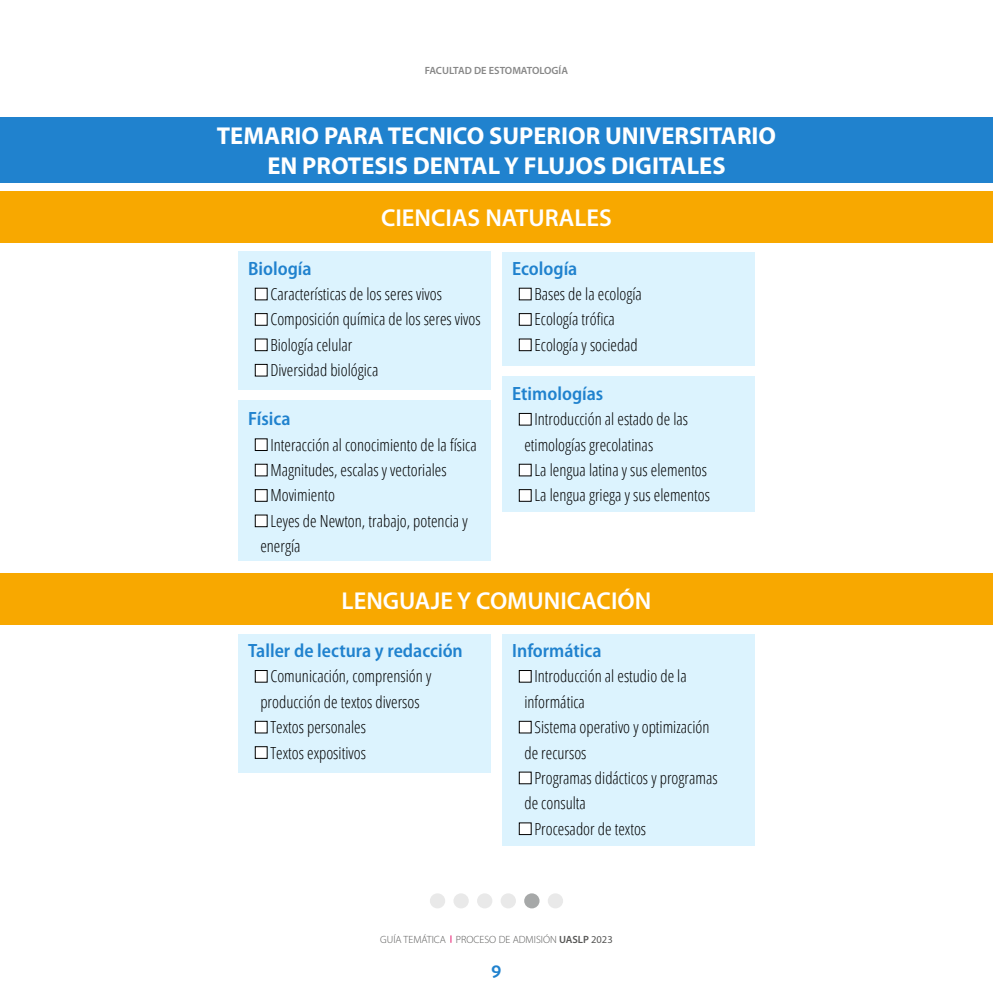
<style>
.page{position:relative;width:993px;height:993px;background:#fff}
.page>*{position:absolute;margin:0;border:0;box-sizing:border-box;transform-origin:0 0}
.t1{font:700 24.5px/29.4px "Myriad Pro";color:#fff;text-align:center}
.t2{font:600 24.5px "Myriad Pro";color:#fff}
.t3{font:600 semi-condensed 19.25px "Myriad Pro";color:#2082ce}
.t4{font:700 17.5px "Daxline Pro";color:#2082ce}
.t5{font:300 condensed 16.62px/25.4px "Open Sans";color:#000}
.t6{font:300 10.5px "Myriad Pro";color:#575756}
.t7{font:600 10.5px "Myriad Pro";color:#878787}
.s1{font-weight:600}
.s2{font-weight:400}
</style>
<div class="page">
<div style="left:0;top:117px;width:992px;height:65px;background:#2082ce"></div>
<div style="left:0;top:191px;width:992px;height:52px;background:#f8a800"></div>
<div style="left:0;top:573px;width:992px;height:52px;background:#f8a800"></div>
<div style="left:238px;top:251px;width:253px;height:139px;background:#dcf3fe"></div>
<div style="left:238px;top:633px;width:253px;height:139px;background:#dcf3fe"></div>
<div style="left:238px;top:400px;width:253px;height:161px;background:#dcf3fe"></div>
<div style="left:501px;top:251px;width:253px;height:114px;background:#dcf3fe"></div>
<div style="left:501px;top:375px;width:253px;height:136px;background:#dcf3fe"></div>
<div style="left:501px;top:633px;width:253px;height:212px;background:#dcf3fe"></div>
<div style="left:255px;top:288px;width:12px;height:12px;background:#fff"></div>
<div style="left:255px;top:288px;width:12px;height:12px;border:1px solid #000"></div>
<div style="left:255px;top:313px;width:12px;height:12px;background:#fff"></div>
<div style="left:255px;top:313px;width:12px;height:12px;border:1px solid #000"></div>
<div style="left:255px;top:339px;width:12px;height:11px;background:#fff"></div>
<div style="left:255px;top:339px;width:12px;height:11px;border:1px solid #000"></div>
<div style="left:255px;top:364px;width:12px;height:12px;background:#fff"></div>
<div style="left:255px;top:364px;width:12px;height:12px;border:1px solid #000"></div>
<div style="left:255px;top:438px;width:12px;height:12px;background:#fff"></div>
<div style="left:255px;top:464px;width:12px;height:11px;background:#fff"></div>
<div style="left:255px;top:464px;width:12px;height:12px;border:1px solid #000"></div>
<div style="left:255px;top:489px;width:12px;height:12px;background:#fff"></div>
<div style="left:255px;top:489px;width:12px;height:12px;border:1px solid #000"></div>
<div style="left:255px;top:515px;width:12px;height:11px;background:#fff"></div>
<div style="left:255px;top:670px;width:12px;height:12px;background:#fff"></div>
<div style="left:255px;top:670px;width:12px;height:12px;border:1px solid #000"></div>
<div style="left:255px;top:721px;width:12px;height:11px;background:#fff"></div>
<div style="left:255px;top:721px;width:12px;height:11px;border:1px solid #000"></div>
<div style="left:255px;top:746px;width:12px;height:12px;background:#fff"></div>
<div style="left:255px;top:746px;width:12px;height:12px;border:1px solid #000"></div>
<div style="left:519px;top:288px;width:12px;height:12px;background:#fff"></div>
<div style="left:519px;top:288px;width:12px;height:12px;border:1px solid #000"></div>
<div style="left:519px;top:313px;width:12px;height:12px;background:#fff"></div>
<div style="left:519px;top:313px;width:12px;height:12px;border:1px solid #000"></div>
<div style="left:519px;top:339px;width:12px;height:11px;background:#fff"></div>
<div style="left:519px;top:413px;width:12px;height:12px;background:#fff"></div>
<div style="left:519px;top:413px;width:12px;height:12px;border:1px solid #000"></div>
<div style="left:519px;top:464px;width:12px;height:11px;background:#fff"></div>
<div style="left:519px;top:464px;width:12px;height:12px;border:1px solid #000"></div>
<div style="left:519px;top:489px;width:12px;height:12px;background:#fff"></div>
<div style="left:519px;top:489px;width:12px;height:12px;border:1px solid #000"></div>
<div style="left:519px;top:670px;width:12px;height:12px;background:#fff"></div>
<div style="left:519px;top:670px;width:12px;height:12px;border:1px solid #000"></div>
<div style="left:519px;top:721px;width:12px;height:11px;background:#fff"></div>
<div style="left:519px;top:721px;width:12px;height:11px;border:1px solid #000"></div>
<div style="left:519px;top:771px;width:12px;height:12px;background:#fff"></div>
<div style="left:519px;top:822px;width:12px;height:12px;background:#fff"></div>
<div style="left:453px;top:893px;width:15px;height:15px;background:#e9e9e9;border-radius:50%"></div>
<div style="left:430px;top:893px;width:15px;height:15px;background:#e9e9e9;border-radius:50%"></div>
<div style="left:547px;top:893px;width:16px;height:15px;background:#e9e9e9;border-radius:50%"></div>
<div style="left:477px;top:893px;width:15px;height:15px;background:#e9e9e9;border-radius:50%"></div>
<div style="left:500px;top:893px;width:15px;height:15px;background:#e9e9e9;border-radius:50%"></div>
<div style="left:524px;top:893px;width:15px;height:15px;background:#a6a8a8;border-radius:50%"></div>
<p class="t7" style="left:425px;top:63px;width:145px">FACULTAD DE ESTOMATOLOGÍA</p>
<h1 class="t1" style="left:217px;top:120px;width:560px">TEMARIO PARA TECNICO SUPERIOR UNIVERSITARIO<br>EN PROTESIS DENTAL Y FLUJOS DIGITALES</h1>
<h1 class="t2" style="left:381px;top:202px;width:232px">CIENCIAS NATURALES</h1>
<p class="t3" style="left:248px;top:256px;width:65px">Biología</p>
<p class="t5" style="left:270px;top:280px;width:212px">Características de los seres vivos<br>Composición química de los seres vivos<br>Biología celular<br>Diversidad biológica</p>
<p class="t3" style="left:248px;top:406px;width:44px">Física</p>
<p class="t5" style="left:270px;top:431px;width:208px">Interacción al conocimiento de la física</p>
<p class="t5" style="left:270px;top:456px;width:178px">Magnitudes, escalas y vectoriales</p>
<p class="t5" style="left:270px;top:482px;width:66px">Movimiento</p>
<p class="t5" style="left:270px;top:507px;width:199px">Leyes de Newton, trabajo, potencia y</p>
<p class="t5" style="left:260px;top:532px;width:42px">energía</p>
<p class="t3" style="left:512px;top:256px;width:67px">Ecología</p>
<p class="t5" style="left:534px;top:280px;width:109px">Bases de la ecología<br>Ecología trófica<br>Ecología y sociedad</p>
<p class="t3" style="left:512px;top:381px;width:93px">Etimologías</p>
<p class="t5" style="left:524px;top:406px;width:165px;text-indent:10px">Introducción al estado de las etimologías grecolatinas</p>
<p class="t5" style="left:534px;top:456px;width:177px">La lengua latina y sus elementos<br>La lengua griega y sus elementos</p>
<h1 class="t2" style="left:341px;top:584px;width:311px">LENGUAJE Y COMUNICACIÓN</h1>
<p class="t3" style="left:248px;top:638px;width:216px">Taller de lectura y redacción</p>
<p class="t5" style="left:270px;top:662px;width:162px">Comunicación, comprensión y</p>
<p class="t5" style="left:260px;top:688px;width:161px">producción de textos diversos</p>
<p class="t5" style="left:270px;top:713px;width:97px">Textos personales</p>
<p class="t5" style="left:270px;top:739px;width:97px">Textos expositivos</p>
<p class="t3" style="left:512px;top:638px;width:91px">Informática</p>
<p class="t5" style="left:524px;top:662px;width:164px;text-indent:10px">Introducción al estudio de la informática</p>
<p class="t5" style="left:524px;top:713px;width:186px;text-indent:10px">Sistema operativo y optimización de recursos</p>
<p class="t5" style="left:534px;top:764px;width:185px">Programas didácticos y programas</p>
<p class="t5" style="left:524px;top:789px;width:63px">de consulta</p>
<p class="t5" style="left:534px;top:815px;width:113px">Procesador de textos</p>
<p class="t6" style="left:380px;top:932px;width:234px">GUÍA TEMÁTICA PROCESO DE ADMISIÓN <span class="s1">UASLP</span> <span class="s2">2023</span></p>
<p class="t4" style="left:491px;top:956px;width:12px">9</p>
</div>
